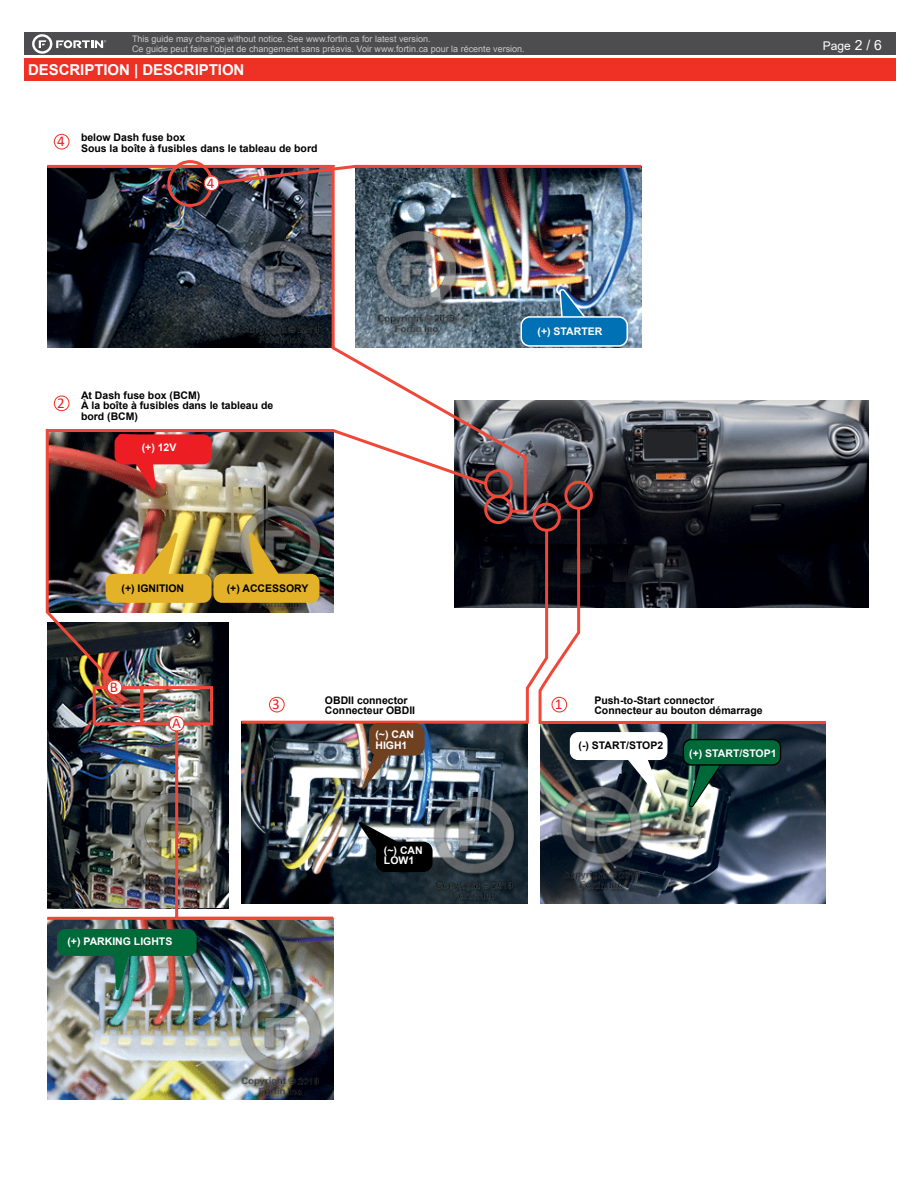
<style>
.page{position:relative;width:918px;height:1188px;background:#fff}
.page>*{position:absolute;margin:0;border:0;box-sizing:border-box;transform-origin:0 0}
.t1{font:700 15px "Arial";letter-spacing:-.005em;color:#fff}
.t2{font:15px "Calibri";color:#ed1d24}
.t3{font:12px "Arial";color:#fff}
.t4{font:700 10.5px/10.5px "Arial";color:#000}
.t5{font:700 10.5px/10.5px "Arial";color:#fff}
.t6{font:9px/9.8px "Arial";color:#c7c8ca}
.s1{font-size:13.95px}
</style>
<div class="page">
<div style="left:24px;top:33px;width:872px;height:22px;background:#4d4d4f"></div>
<div style="left:24px;top:58px;width:872px;height:23px;background:#ee3124"></div>
<svg style="left:32px;top:34px;width:74px;height:20px"></svg>
<img style="left:528px;top:191px;width:113px;height:157px">
<img style="left:490px;top:401px;width:379px;height:207px">
<svg style="left:54px;top:134px;width:16px;height:16px"></svg>
<img style="left:540px;top:725px;width:286px;height:179px">
<img style="left:336px;top:725px;width:191px;height:178px">
<img style="left:47px;top:921px;width:286px;height:179px">
<img style="left:47px;top:692px;width:182px;height:32px">
<div style="left:564px;top:481px;width:29px;height:29px;border:3px solid #ef4738;border-radius:50%"></div>
<div style="left:532px;top:503px;width:29px;height:29px;border:3px solid #ef4738;border-radius:50%"></div>
<div style="left:167px;top:160px;width:46px;height:47px;border:3px solid #ef4738;border-radius:50%"></div>
<div style="left:484px;top:495px;width:29px;height:29px;border:3px solid #ef4738;border-radius:50%"></div>
<svg style="left:537px;top:505px;width:292px;height:220px"></svg>
<svg style="left:241px;top:527px;width:309px;height:198px"></svg>
<img style="left:45px;top:514px;width:445px;height:178px">
<img style="left:45px;top:163px;width:483px;height:351px">
<svg style="left:687px;top:765px;width:41px;height:43px;background:#446d60"></svg>
<div style="left:683px;top:740px;width:98px;height:25px;background:#006939;border-radius:8px"></div>
<div style="left:683px;top:739px;width:98px;height:27px;border:1px solid #000;border-radius:8px"></div>
<svg style="left:620px;top:760px;width:42px;height:39px"></svg>
<div style="left:570px;top:732px;width:97px;height:28px;background:#fff;border-radius:8px"></div>
<svg style="left:118px;top:434px;width:38px;height:56px"></svg>
<svg style="left:139px;top:532px;width:39px;height:42px;background:#c88640"></svg>
<svg style="left:249px;top:532px;width:38px;height:42px;background:#7f6c34"></svg>
<div style="left:115px;top:434px;width:97px;height:30px;background:#ed1d24;border-radius:9px"></div>
<svg style="left:113px;top:956px;width:19px;height:35px"></svg>
<div style="left:57px;top:929px;width:140px;height:27px;background:#006939;border-radius:9px"></div>
<div style="left:106px;top:574px;width:106px;height:29px;background:#e4b228;border-radius:9px"></div>
<div style="left:213px;top:574px;width:106px;height:29px;background:#e4b228;border-radius:9px"></div>
<svg style="left:558px;top:289px;width:37px;height:27px"></svg>
<div style="left:521px;top:317px;width:106px;height:29px;background:#0071b4;border-radius:9px"></div>
<div style="left:520px;top:316px;width:108px;height:31px;border:2px solid #fff;border-radius:9px"></div>
<svg style="left:358px;top:821px;width:53px;height:47px"></svg>
<div style="left:377px;top:842px;width:55px;height:29px;background:#000;border-radius:9px"></div>
<div style="left:376px;top:842px;width:57px;height:30px;border:2px solid #000;border-radius:9px"></div>
<svg style="left:362px;top:743px;width:26px;height:47px"></svg>
<div style="left:370px;top:724px;width:54px;height:31px;background:#6f4120;border-radius:9px"></div>
<div style="left:369px;top:723px;width:56px;height:33px;border:2px solid #6f4120;border-radius:9px"></div>
<div style="left:140px;top:686px;width:73px;height:39px;border:3px solid #ef4738"></div>
<div style="left:93px;top:686px;width:50px;height:39px;border:3px solid #ef4738"></div>
<img style="left:47px;top:724px;width:289px;height:197px">
<img style="left:204px;top:163px;width:438px;height:28px">
<svg style="left:107px;top:680px;width:15px;height:15px"></svg>
<svg style="left:169px;top:716px;width:16px;height:16px"></svg>
<p class="t6" style="left:132px;top:34px;width:394px">This guide may change without notice. See www.fortin.ca for latest version.<br>Ce guide peut faire l’objet de changement sans préavis. Voir www.fortin.ca pour la récente version.</p>
<h1 class="t1" style="left:28px;top:59px;width:218px">DESCRIPTION | DESCRIPTION</h1>
<p class="t2" style="left:57px;top:130px;width:9px">4</p>
<p class="t4" style="left:81px;top:132px;width:238px">below Dash fuse box<br>Sous la boîte à fusibles dans le tableau de bord</p>
<p class="t2" style="left:207px;top:172px;width:9px">4</p>
<p class="t3" style="left:823px;top:38px;width:61px">Page <span class="s1">2 / 6</span></p>
<p class="t2" style="left:57px;top:392px;width:9px">2</p>
<p class="t4" style="left:81px;top:390px;width:194px">At Dash fuse box (BCM)<br>À la boîte à fusibles dans le tableau de bord (BCM)</p>
<p class="t5" style="left:142px;top:442px;width:36px">(+) 12V</p>
<p class="t5" style="left:538px;top:326px;width:66px">(+) STARTER</p>
<p class="t4" style="left:122px;top:583px;width:64px">(+) IGNITION</p>
<p class="t4" style="left:227px;top:583px;width:83px">(+) ACCESSORY</p>
<p class="t2" style="left:110px;top:676px;width:10px">B</p>
<p class="t2" style="left:172px;top:713px;width:10px">A</p>
<p class="t4" style="left:325px;top:695px;width:92px">OBDII connector<br>Connecteur OBDII</p>
<p class="t2" style="left:272px;top:693px;width:9px">3</p>
<p class="t2" style="left:555px;top:693px;width:9px">1</p>
<p class="t5" style="left:375px;top:729px;width:40px">(~) CAN<br>HIGH1</p>
<p class="t4" style="left:594px;top:695px;width:170px">Push-to-Start connector<br>Connecteur au bouton démarrage</p>
<p class="t4" style="left:579px;top:740px;width:86px">(-) START/STOP2</p>
<p class="t5" style="left:689px;top:748px;width:89px">(+) START/STOP1</p>
<p class="t5" style="left:384px;top:845px;width:40px">(~) CAN<br>LOW1</p>
<p class="t5" style="left:67px;top:936px;width:106px">(+) PARKING LIGHTS</p>
</div>
